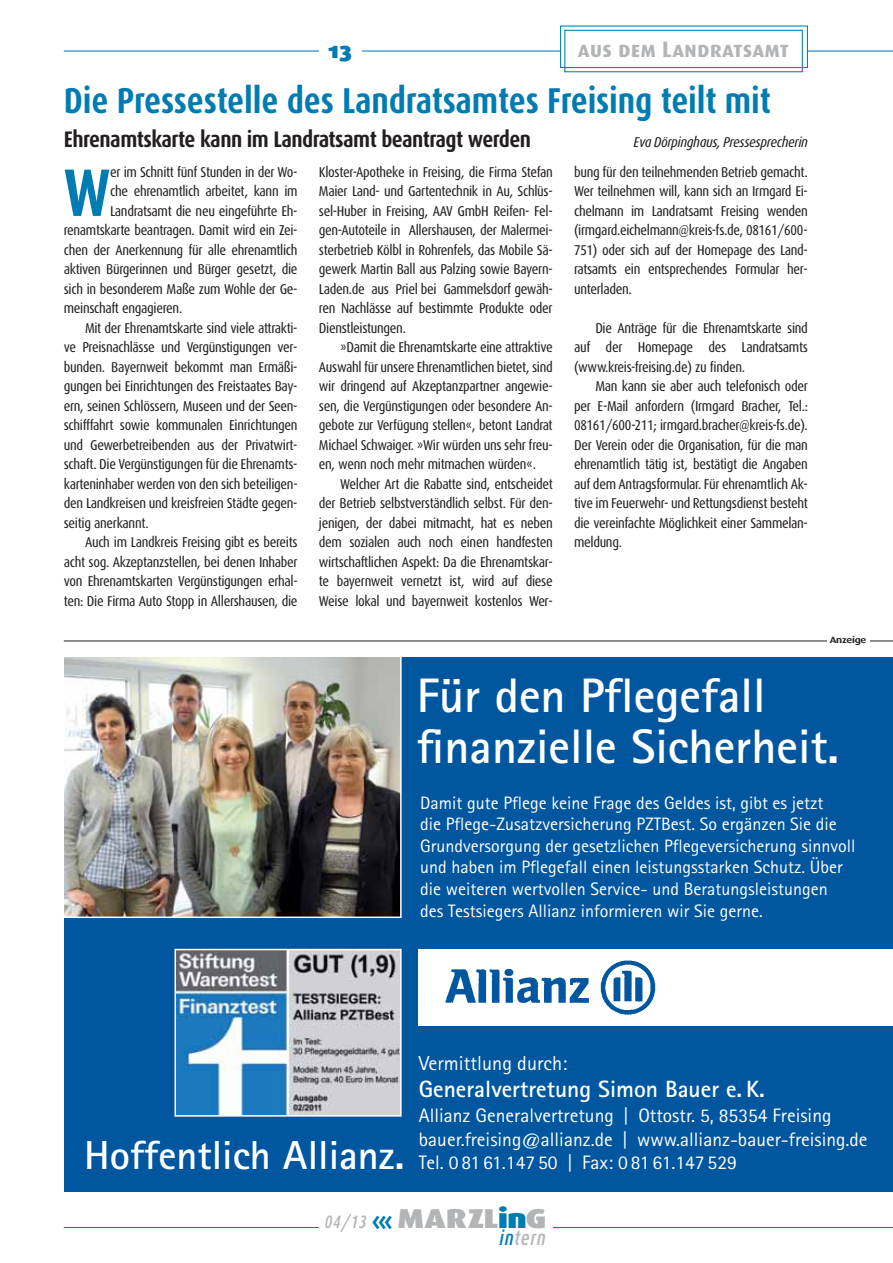
<style>
.page{position:relative;width:893px;height:1263px;background:#fff}
.page>*{position:absolute;margin:0;border:0;box-sizing:border-box;transform-origin:0 0}
.t1{font:700 67.2px "Dax Condensed";color:#007cb2}
.t2{font:700 48.45px/51.9px "Rotis Sans Serif";color:#fff}
.t3{font:700 36px "Dax Condensed";letter-spacing:-.005em;color:#007cb2}
.t4{font:900 27.3px "Dax Wide";letter-spacing:-.015em;color:#b2b4b6}
.t5{font:700 23.55px "Rotis Sans Serif";color:#fff}
.t6{font:700 22.5px "Dax Condensed";letter-spacing:-.025em;color:#231f20}
.t7{font:22.5px "Dax Bold Caps";color:#b2b4b6}
.t8{font:22.5px "Dax Black Caps";color:#007cb2}
.t9{font:italic 500 20.7px "Dax Condensed";letter-spacing:.045em;color:#b2b4b6;scale:.91 1}
.t10{font:20.25px "Rotis Sans Serif";color:#fff}
.t11{font:19.5px "Rotis Sans Serif";color:#fff}
.t12{font:18px/21.6px "Rotis Sans Serif";color:#fff}
.t13{font:14.25px/19.5px "Dax Condensed";letter-spacing:-.025em;color:#231f20;text-align:justify}
.t14{font:italic 14.25px "Dax Condensed";letter-spacing:-.025em;color:#231f20}
.t15{font:700 9px "Dax Wide";letter-spacing:-.02em;color:#231f20}
.s1{font-weight:700;font-size:40.5px}
.s2{font-family:"Dax Condensed";font-weight:500;font-style:italic;font-size:18px}
.s3{font-weight:700;font-size:28.5px;color:#007cb2}
.s4{color:#007cb2}
</style>
<div class="page">
<hr style="left:64px;top:50px;width:829px;height:2px;background:#007cb2">
<svg style="left:559px;top:25px;width:249px;height:48px"></svg>
<div style="left:319px;top:30px;width:42px;height:42px;background:#fff"></div>
<hr style="left:64px;top:1227px;width:255px;height:1px;background:#007cb2">
<hr style="left:553px;top:1227px;width:340px;height:1px;background:#007cb2">
<div style="left:53px;top:645px;width:840px;height:546px;background:#0057a0"></div>
<div style="left:419px;top:949px;width:474px;height:76px;background:#fff"></div>
<img style="left:445px;top:960px;width:211px;height:55px">
<img style="left:64px;top:657px;width:335px;height:258px">
<img style="left:177px;top:952px;width:222px;height:161px">
<div style="left:174px;top:949px;width:228px;height:167px;border:2px solid #fff"></div>
<div style="left:38px;top:634px;width:855px;height:23px;background:#fff"></div>
<div style="left:38px;top:649px;width:26px;height:551px;background:#fff"></div>
<hr style="left:64px;top:641px;width:829px;height:1px;background:#231f20">
<div style="left:827px;top:636px;width:42px;height:11px;background:#fff"></div>
<h3 class="t8" style="left:328px;top:37px;width:26px">13</h3>
<h3 class="t7" style="left:578px;top:36px;width:213px">aus dem Landratsamt</h3>
<h3 class="t3" style="left:64px;top:83px;width:708px">Die Pressestelle des Landratsamtes Freising teilt mit</h3>
<h3 class="t6" style="left:64px;top:128px;width:469px">Ehrenamtskarte kann im Landratsamt beantragt werden</h3>
<p class="t14" style="left:634px;top:135px;width:176px">Eva Dörpinghaus, Pressesprecherin</p>
<p class="t13" style="left:319px;top:163px;width:235px">Kloster-Apotheke in Freising, die Firma Stefan Maier Land- und Gartentechnik in Au, Schlüs&shy;sel-Huber in Freising, AAV GmbH Reifen- Fel&shy;gen-Autoteile in Allershausen, der Malermei&shy;sterbetrieb Kölbl in Rohrenfels, das Mobile Sä&shy;gewerk Martin Ball aus Palzing sowie Bayern-Laden.de aus Priel bei Gammelsdorf gewäh&shy;ren Nachlässe auf bestimmte Produkte oder Dienstleistungen.</p>
<p class="t13" style="left:319px;top:338px;width:235px;text-indent:21px">»Damit die Ehrenamtskarte eine attraktive Auswahl für unsere Ehrenamtlichen bietet, sind wir dringend auf Akzeptanzpartner angewie&shy;sen, die Vergünstigungen oder besondere An&shy;gebote zur Verfügung stellen«, betont Landrat Michael Schwaiger. »Wir würden uns sehr freu&shy;en, wenn noch mehr mitmachen würden«.</p>
<p class="t13" style="left:319px;top:475px;width:235px;text-indent:21px">Welcher Art die Rabatte sind, entscheidet der Betrieb selbstverständlich selbst. Für den&shy;jenigen, der dabei mitmacht, hat es neben dem sozialen auch noch einen handfesten wirtschaftlichen Aspekt: Da die Ehrenamtskar&shy;te bayernweit vernetzt ist, wird auf diese Weise lokal und bayernweit kostenlos Wer-</p>
<p class="t13" style="left:574px;top:163px;width:235px">bung für den teilnehmenden Betrieb gemacht.<br>Wer teilnehmen will, kann sich an Irmgard Ei&shy;chelmann im Landratsamt Freising wenden (irmgard.eichelmann@kreis-fs.de, 08161/600- 751) oder sich auf der Homepage des Land&shy;ratsamts ein entsprechendes Formular her&shy;unterladen.</p>
<p class="t13" style="left:574px;top:319px;width:235px;text-indent:21px">Die Anträge für die Ehrenamtskarte sind auf der Homepage des Landratsamts (www.kreis-freising.de) zu finden.</p>
<p class="t13" style="left:574px;top:377px;width:235px;text-indent:21px">Man kann sie aber auch telefonisch oder per E-Mail anfordern (Irmgard Bracher, Tel.:<br>08161/600-211; irmgard.bracher@kreis-fs.de).<br>Der Verein oder die Organisation, für die man ehrenamtlich tätig ist, bestätigt die Angaben auf dem Antragsformular. Für ehrenamtlich Ak&shy;tive im Feuerwehr- und Rettungsdienst besteht die vereinfachte Möglichkeit einer Sammelan&shy;meldung.</p>
<h1 class="t1" style="left:64px;top:159px;width:48px">W</h1>
<p class="t13" style="left:110px;top:163px;width:189px">er im Schnitt fünf Stunden in der Wo-</p>
<p class="t13" style="left:110px;top:182px;width:189px">che ehrenamtlich arbeitet, kann im</p>
<p class="t13" style="left:110px;top:202px;width:189px">Landratsamt die neu eingeführte Eh-</p>
<p class="t13" style="left:64px;top:221px;width:235px">renamtskarte beantragen. Damit wird ein Zei-</p>
<p class="t13" style="left:64px;top:241px;width:235px">chen der Anerkennung für alle ehrenamtlich</p>
<p class="t13" style="left:64px;top:260px;width:235px">aktiven Bürgerinnen und Bürger gesetzt, die</p>
<p class="t13" style="left:64px;top:280px;width:235px">sich in besonderem Maße zum Wohle der Ge-</p>
<p class="t13" style="left:64px;top:299px;width:120px">meinschaft engagieren.</p>
<p class="t13" style="left:85px;top:319px;width:214px">Mit der Ehrenamtskarte sind viele attrakti-</p>
<p class="t13" style="left:64px;top:338px;width:235px">ve Preisnachlässe und Vergünstigungen ver-</p>
<p class="t13" style="left:64px;top:358px;width:235px">bunden. Bayernweit bekommt man Ermäßi-</p>
<p class="t13" style="left:64px;top:377px;width:235px">gungen bei Einrichtungen des Freistaates Bay-</p>
<p class="t13" style="left:64px;top:397px;width:235px">ern, seinen Schlössern, Museen und der Seen-</p>
<p class="t13" style="left:64px;top:416px;width:235px">schifffahrt sowie kommunalen Einrichtungen</p>
<p class="t13" style="left:64px;top:436px;width:235px">und Gewerbetreibenden aus der Privatwirt-</p>
<p class="t13" style="left:64px;top:455px;width:235px">schaft. Die Vergünstigungen für die Ehrenamts-</p>
<p class="t13" style="left:64px;top:475px;width:235px">karteninhaber werden von den sich beteiligen-</p>
<p class="t13" style="left:64px;top:494px;width:235px">den Landkreisen und kreisfreien Städte gegen-</p>
<p class="t13" style="left:64px;top:514px;width:86px">seitig anerkannt.</p>
<p class="t13" style="left:85px;top:533px;width:214px">Auch im Landkreis Freising gibt es bereits</p>
<p class="t13" style="left:64px;top:553px;width:235px">acht sog. Akzeptanzstellen, bei denen Inhaber</p>
<p class="t13" style="left:64px;top:572px;width:235px">von Ehrenamtskarten Vergünstigungen erhal-</p>
<p class="t13" style="left:64px;top:592px;width:235px">ten: Die Firma Auto Stopp in Allershausen, die</p>
<p class="t15" style="left:830px;top:635px;width:38px">Anzeige</p>
<h2 class="t2" style="left:417px;top:674px;width:424px">Für den Pflegefall finanzielle Sicherheit.</h2>
<p class="t12" style="left:420px;top:793px;width:437px">Damit gute Pflege keine Frage des Geldes ist, gibt es jetzt<br>die Pflege-Zusatzversicherung PZTBest. So ergänzen Sie die Grundversorgung der gesetzlichen Pflegeversicherung sinnvoll und haben im Pflegefall einen leistungsstarken Schutz. Über die weiteren wertvollen Service- und Beratungsleistungen des Testsiegers Allianz informieren wir Sie gerne.</p>
<h3 class="t10" style="left:419px;top:1055px;width:150px">Vermittlung durch:</h3>
<h3 class="t5" style="left:419px;top:1080px;width:348px">Generalvertretung Simon Bauer e. K.</h3>
<h3 class="t11" style="left:419px;top:1108px;width:414px">Allianz Generalvertretung | Ottostr. 5, 85354 Freising</h3>
<h3 class="t11" style="left:419px;top:1131px;width:450px">bauer.freising@allianz.de | www.allianz-bauer-freising.de</h3>
<h3 class="t11" style="left:84px;top:1155px;width:654px"><span class="s1">Hoffentlich Allianz.</span> Tel. 0 81 61.147 50 | Fax: 0 81 61.147 529</h3>
<h3 class="t4" style="left:325px;top:1209px;width:223px"><span class="s2">04/13</span> <span class="s3">‹‹‹</span> MARZL<span class="s4">in</span>G</h3>
<h3 class="t9" style="left:500px;top:1226px;width:52px"><span class="s4">in</span>tern</h3>
</div>
